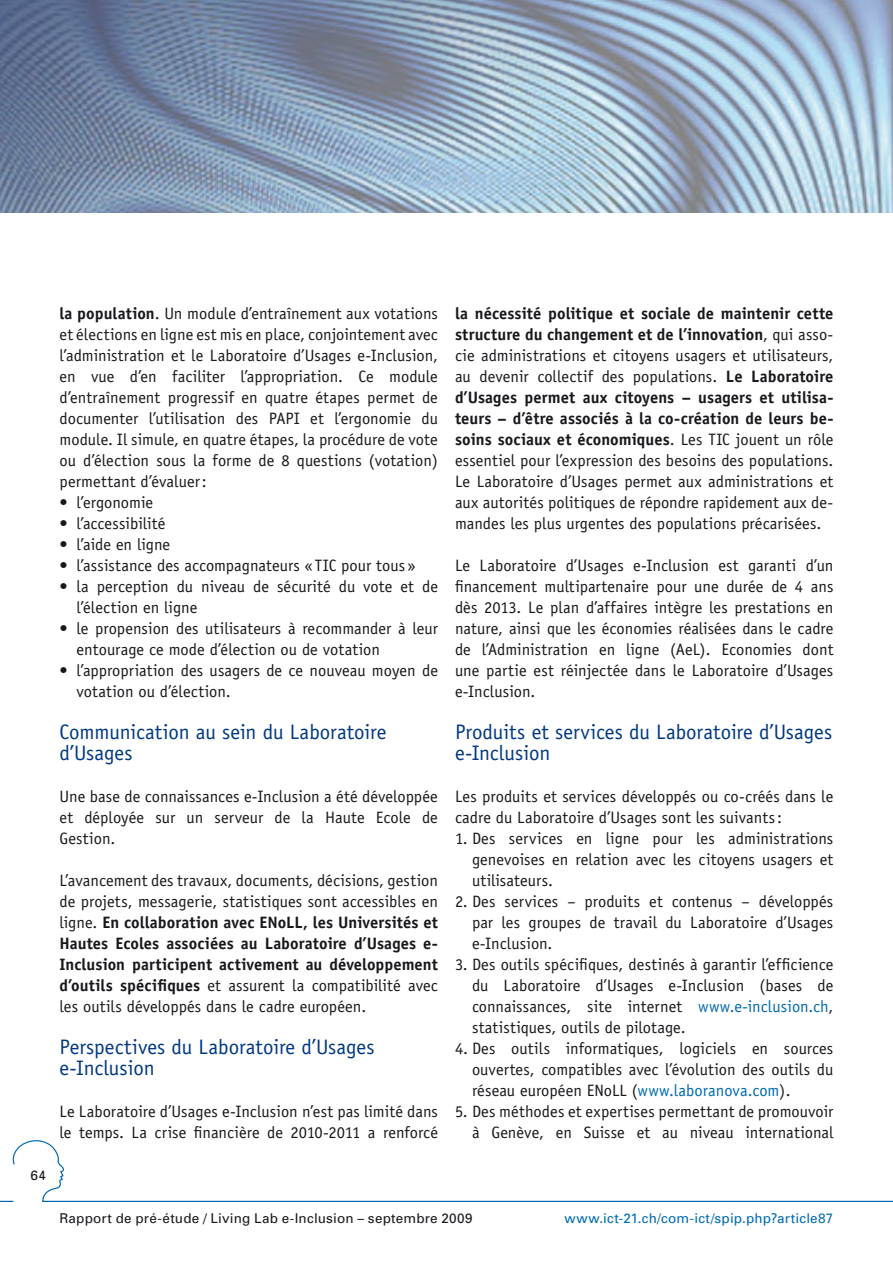
<style>
.page{position:relative;width:893px;height:1263px;background:#fff}
.page>*{position:absolute;margin:0;border:0;box-sizing:border-box;transform-origin:0 0}
.titre-2__t1{font:21px/21px "Officina Sans";color:#003883}
.texte{font:16.5px/21px "Officina Sans";letter-spacing:.005em;color:#1a171c;text-align:justify}
.texte-point__texte{font:16.5px/21px "Officina Sans";color:#1a171c;text-align:justify}
.t1{font:13.5px "Univers";letter-spacing:.015em;color:#1a171c}
.t2{font:13.5px "Univers";letter-spacing:.015em;color:#006ab3}
.s1{font-weight:700}
.s2{color:#006ab3}
</style>
<div class="page">
<svg style="left:0;top:1140px;width:893px;height:62px"></svg>
<img style="left:0;top:0;width:893px;height:213px">
<p class="t1" style="left:31px;top:1166px;width:17px">64</p>
<p class="texte" style="left:60px;top:303px;width:380px"><span class="s1">la population</span>. Un module d’entraînement aux votations et élections en ligne est mis en place, conjointement avec l’administration et le Laboratoire d’Usages e-Inclusion, en vue d’en faciliter l’appropriation. Ce module d’entraînement progressif en quatre étapes permet de documenter l’utilisation des PAPI et l’ergonomie du module. Il simule, en quatre étapes, la procédure de vote ou d’élection sous la forme de 8 questions (votation) permettant d’évaluer:</p>
<p class="texte-point__texte" style="left:60px;top:492px;width:95px">• l’ergonomie</p>
<p class="texte-point__texte" style="left:60px;top:513px;width:107px">• l’accessibilité</p>
<p class="texte-point__texte" style="left:60px;top:534px;width:112px">• l’aide en ligne</p>
<p class="texte-point__texte" style="left:60px;top:555px;width:357px">• l’assistance des accompagnateurs « TIC pour tous »</p>
<p class="texte-point__texte" style="left:77px;top:576px;width:363px;text-indent:-17px">• la perception du niveau de sécurité du vote et de l’élection en ligne</p>
<p class="texte-point__texte" style="left:77px;top:618px;width:363px;text-indent:-17px">• le propension des utilisateurs à recommander à leur entourage ce mode d’élection ou de votation</p>
<p class="texte-point__texte" style="left:77px;top:660px;width:363px;text-indent:-17px">• l’appropriation des usagers de ce nouveau moyen de votation ou d’élection.</p>
<p class="titre-2__t1" style="left:60px;top:721px;width:328px">Communication au sein du Laboratoire d’Usages</p>
<p class="texte" style="left:60px;top:786px;width:380px">Une base de connaissances e-Inclusion a été développée et déployée sur un serveur de la Haute Ecole de Gestion.</p>
<p class="texte" style="left:60px;top:870px;width:380px">L’avancement des travaux, documents, décisions, gestion de projets, messagerie, statistiques sont accessibles en ligne. <span class="s1">En collaboration avec ENoLL, les Universités et Hautes Ecoles associées au Laboratoire d’Usages e-Inclusion participent activement au développement d’outils spécifiques</span> et assurent la compatibilité avec les outils développés dans le cadre européen.</p>
<p class="titre-2__t1" style="left:60px;top:1036px;width:317px">Perspectives du Laboratoire d’Usages e-Inclusion</p>
<p class="texte" style="left:60px;top:1101px;width:380px">Le Laboratoire d’Usages e-Inclusion n’est pas limité dans le temps. La crise financière de 2010-2011 a renforcé</p>
<p class="texte" style="left:455px;top:303px;width:380px"><span class="s1">la nécessité politique et sociale de maintenir cette structure du changement et de l’innovation</span>, qui asso&shy;cie administrations et citoyens usagers et utilisateurs, au devenir collectif des populations. <span class="s1">Le Laboratoire d’Usages permet aux citoyens – usagers et utilisa&shy;teurs – d’être associés à la co-création de leurs be&shy;soins sociaux et économiques</span>. Les TIC jouent un rôle essentiel pour l’expression des besoins des populations.<br>Le Laboratoire d’Usages permet aux administrations et aux autorités politiques de répondre rapidement aux de&shy;mandes les plus urgentes des populations précarisées.</p>
<p class="texte" style="left:455px;top:555px;width:380px">Le Laboratoire d’Usages e-Inclusion est garanti d’un financement multipartenaire pour une durée de 4 ans dès 2013. Le plan d’affaires intègre les prestations en nature, ainsi que les économies réalisées dans le cadre de l’Administration en ligne (AeL). Economies dont une partie est réinjectée dans le Laboratoire d’Usages e-Inclusion.</p>
<p class="titre-2__t1" style="left:455px;top:721px;width:379px">Produits et services du Laboratoire d’Usages e-Inclusion</p>
<p class="texte" style="left:455px;top:786px;width:380px">Les produits et services développés ou co-créés dans le cadre du Laboratoire d’Usages sont les suivants:</p>
<p class="texte-point__texte" style="left:472px;top:828px;width:363px;text-indent:-17px">1. Des services en ligne pour les administrations genevoises en relation avec les citoyens usagers et utilisateurs.</p>
<p class="texte-point__texte" style="left:472px;top:891px;width:363px;text-indent:-17px">2. Des services – produits et contenus – développés par les groupes de travail du Laboratoire d’Usages e-Inclusion.</p>
<p class="texte-point__texte" style="left:472px;top:954px;width:363px;text-indent:-17px">3. Des outils spécifiques, destinés à garantir l’efficience du Laboratoire d’Usages e-Inclusion (bases de connaissances, site internet <span class="s2">www.e-inclusion.ch</span>, statistiques, outils de pilotage.</p>
<p class="texte-point__texte" style="left:472px;top:1038px;width:363px;text-indent:-17px">4. Des outils informatiques, logiciels en sources ouvertes, compatibles avec l’évolution des outils du réseau européen ENoLL (<span class="s2">www.laboranova.com</span>).</p>
<p class="texte-point__texte" style="left:455px;top:1101px;width:380px;text-align:right">5. Des méthodes et expertises permettant de promouvoir à Genève, en Suisse et au niveau international</p>
<p class="t1" style="left:60px;top:1210px;width:415px">Rapport de pré-étude / Living Lab e-Inclusion – septembre 2009</p>
<p class="t2" style="left:564px;top:1210px;width:270px">www.ict-21.ch/com-ict/spip.php?article87</p>
</div>
